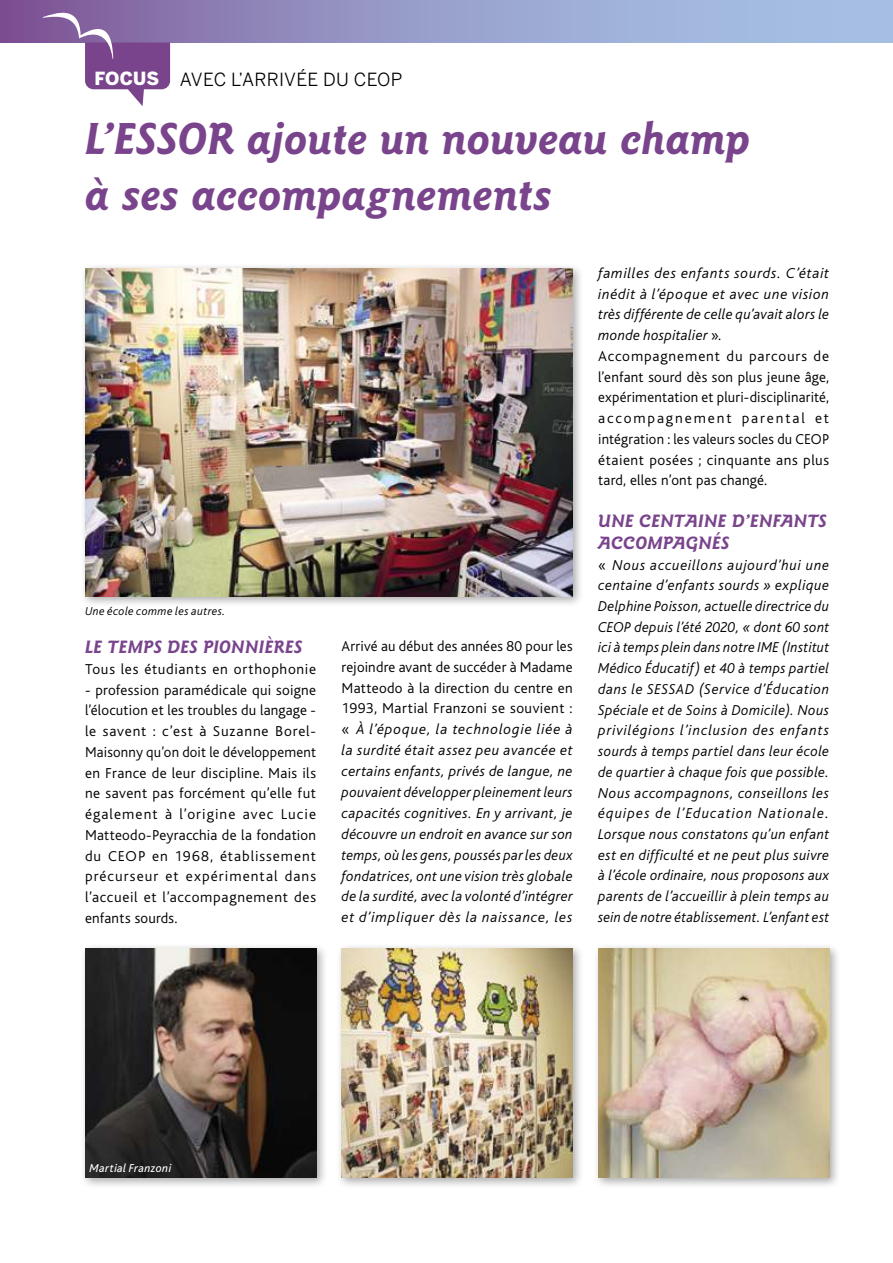
<style>
.page{position:relative;width:893px;height:1263px;background:#fff}
.page>*{position:absolute;margin:0;border:0;box-sizing:border-box;transform-origin:0 0}
.t1{font:italic 700 45px/55.5px "Goudy Sans IT Cby BT";letter-spacing:-.005em;color:#79448c}
.t2{font:italic 700 18px/22px "Goudy Sans IT Cby BT";letter-spacing:.005em;color:#79448c}
.t3{font:18px "Benton Sans";letter-spacing:.01em;color:#000}
.t4{font:italic 300 15px/20.7px "Bliss";letter-spacing:.025em;color:#000;text-align:justify}
.t5{font:300 15px/20.7px "Bliss";letter-spacing:.03em;color:#000;text-align:justify}
.t6{font:italic 300 12px "Bliss";letter-spacing:.03em;color:#000}
.t7{font:italic 12px "Bliss";letter-spacing:.025em;color:#fff}
.s1{font-weight:900;color:#fff}
.s2{font-style:normal}
.s3{font-style:italic}
</style>
<div class="page">
<svg style="left:0;top:0;width:893px;height:43px;background:#999fcb"></svg>
<svg style="left:43px;top:5px;width:127px;height:101px"></svg>
<div style="left:80px;top:263px;width:504px;height:345px;background:#000;opacity:.33"></div>
<img style="left:85px;top:268px;width:488px;height:329px">
<div style="left:80px;top:942px;width:247px;height:247px;background:#000;opacity:.33"></div>
<img style="left:85px;top:948px;width:231px;height:230px">
<div style="left:593px;top:942px;width:247px;height:247px;background:#000;opacity:.33"></div>
<img style="left:598px;top:948px;width:231px;height:230px">
<div style="left:336px;top:942px;width:248px;height:247px;background:#000;opacity:.33"></div>
<img style="left:342px;top:948px;width:231px;height:230px">
<p class="t3" style="left:94px;top:68px;width:310px"><span class="s1">FOCUS</span> AVEC L’ARRIVÉE DU CEOP</p>
<h1 class="t1" style="left:85px;top:111px;width:667px">L’ESSOR ajoute un nouveau champ à ses accompagnements</h1>
<p class="t6" style="left:85px;top:605px;width:142px">Une école comme les autres.</p>
<p class="t2" style="left:85px;top:636px;width:219px">LE TEMPS DES PIONNIÈRES</p>
<p class="t5" style="left:85px;top:659px;width:232px">Tous les étudiants en orthophonie</p>
<p class="t5" style="left:85px;top:680px;width:233px">- profession paramédicale qui soigne l’élocution et les troubles du langage - le savent : c’est à Suzanne Borel-Maisonny qu’on doit le développement en France de leur discipline. Mais ils ne savent pas forcément qu’elle fut également à l’origine avec Lucie Matteodo-Peyracchia de la fondation du CEOP en 1968, établissement précurseur et expérimental dans l’accueil et l’accompagnement des enfants sourds.</p>
<p class="t4" style="left:342px;top:636px;width:233px"><span class="s2">Arrivé au début des années 80 pour les rejoindre avant de succéder à Madame Matteodo à la direction du centre en 1993, Martial Franzoni se souvient : «</span> À l’époque, la technologie liée à la surdité était assez peu avancée et certains enfants, privés de langue, ne pouvaient développer pleinement leurs capacités cognitives. En y arrivant, je découvre un endroit en avance sur son temps, où les gens, poussés par les deux fondatrices, ont une vision très globale de la surdité, avec la volonté d’intégrer et d’impliquer dès la naissance, les</p>
<p class="t5" style="left:598px;top:263px;width:233px;text-align:left"><span class="s3">familles des enfants sourds. C’était inédit à l’époque et avec une vision très différente de celle qu’avait alors le monde hospitalier</span> ».<br>Accompagnement du parcours de l’enfant sourd dès son plus jeune âge, expérimentation et pluri-disciplinarité, accompagnement parental et intégration : les valeurs socles du CEOP étaient posées ; cinquante ans plus tard, elles n’ont pas changé.</p>
<p class="t2" style="left:598px;top:509px;width:230px">UNE CENTAINE D’ENFANTS<br>ACCOMPAGNÉS</p>
<p class="t4" style="left:598px;top:555px;width:233px"><span class="s2">«</span> Nous accueillons aujourd’hui une centaine d’enfants sourds » explique Delphine Poisson, actuelle directrice du CEOP depuis l’été 2020, « dont 60 sont ici à temps plein dans notre IME (Institut Médico Éducatif) et 40 à temps partiel dans le SESSAD (Service d’Éducation Spéciale et de Soins à Domicile). Nous privilégions l’inclusion des enfants sourds à temps partiel dans leur école de quartier à chaque fois que possible.<br>Nous accompagnons, conseillons les équipes de l’Education Nationale.<br>Lorsque nous constatons qu’un enfant est en difficulté et ne peut plus suivre à l’école ordinaire, nous proposons aux parents de l’accueillir à plein temps au sein de notre établissement. L’enfant est</p>
<p class="t7" style="left:90px;top:1162px;width:83px">Martial Franzoni</p>
</div>
